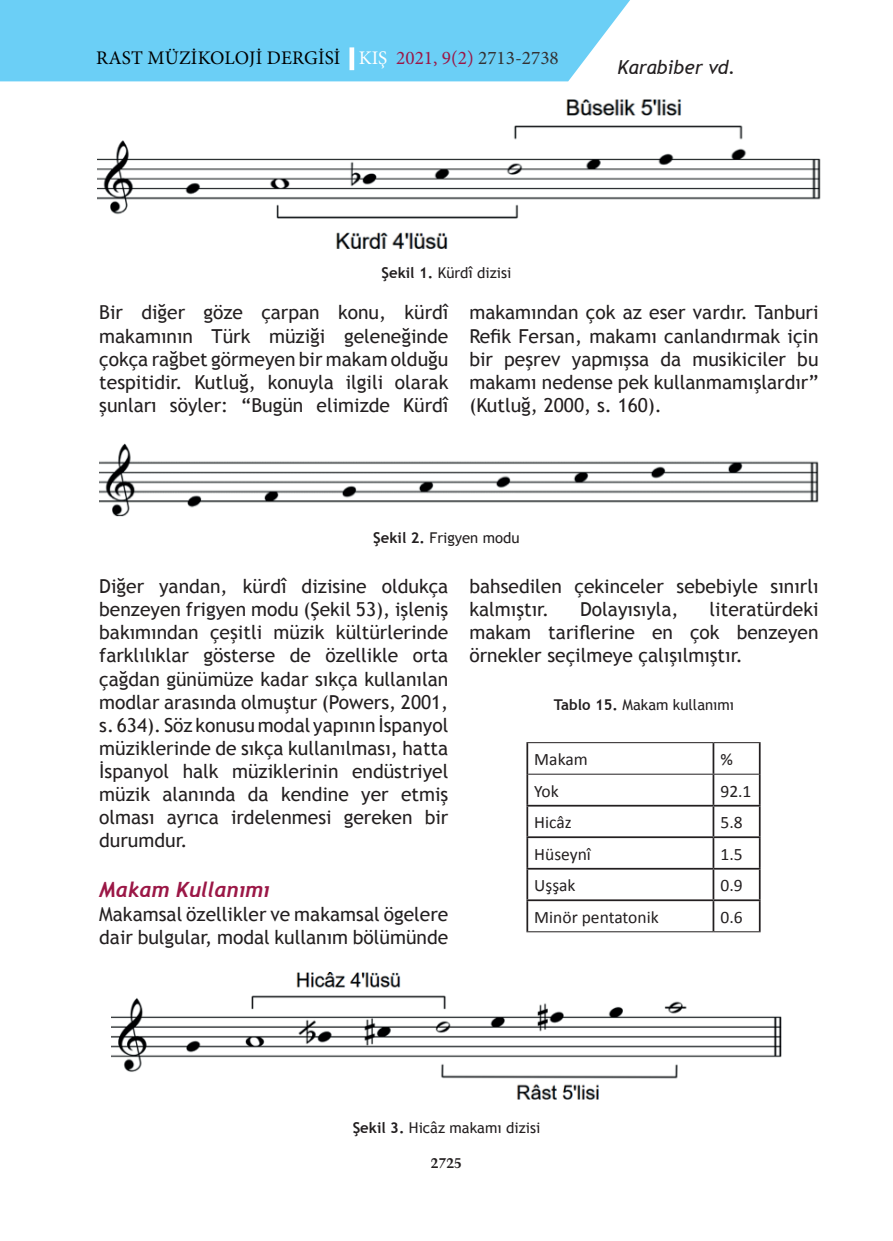
<style>
.page{position:relative;width:893px;height:1241px;background:#fff}
.page>*{position:absolute;margin:0;border:0;box-sizing:border-box;transform-origin:0 0}
.t1{font:italic 700 21px "Trebuchet";color:#9b1746}
.t2{font:19.25px/23.1px "Trebuchet MS";color:#231f20;text-align:justify}
.t3{font:19.25px "Minion Pro";color:#000}
.t4{font:italic 19.25px "Trebuchet MS";color:#231f20}
.t5{font:17.5px "Calibri";color:#231f20}
.t6{font:14.88px "Trebuchet MS";color:#231f20}
.t7{font:700 14px "Trump Mediaeval";color:#231f20}
.s1{color:#fff}
.s2{color:#9b1746}
.s3{color:#333233}
.s4{font-weight:700}
</style>
<div class="page">
<div style="left:0;top:0;width:630px;height:81px;background:#6bcff6"></div>
<div style="left:349px;top:47px;width:5px;height:23px;border:4px solid #fff"></div>
<img style="left:97px;top:99px;width:724px;height:149px">
<img style="left:99px;top:443px;width:720px;height:73px">
<hr style="left:526px;top:743px;width:2px;height:31px;background:#231f20">
<hr style="left:713px;top:743px;width:1px;height:30px;background:#231f20">
<hr style="left:759px;top:743px;width:2px;height:31px;background:#231f20">
<hr style="left:526px;top:774px;width:2px;height:30px;background:#231f20">
<hr style="left:713px;top:774px;width:1px;height:30px;background:#231f20">
<hr style="left:759px;top:774px;width:2px;height:30px;background:#231f20">
<hr style="left:526px;top:804px;width:187px;height:2px;background:#231f20">
<hr style="left:526px;top:806px;width:2px;height:30px;background:#231f20">
<hr style="left:713px;top:804px;width:48px;height:2px;background:#231f20">
<hr style="left:713px;top:806px;width:1px;height:30px;background:#231f20">
<hr style="left:759px;top:806px;width:2px;height:30px;background:#231f20">
<hr style="left:526px;top:836px;width:187px;height:2px;background:#231f20">
<hr style="left:526px;top:838px;width:2px;height:29px;background:#231f20">
<hr style="left:713px;top:836px;width:48px;height:2px;background:#231f20">
<svg style="left:713px;top:838px;width:1px;height:29px"></svg>
<hr style="left:759px;top:838px;width:2px;height:29px;background:#231f20">
<hr style="left:526px;top:867px;width:187px;height:2px;background:#231f20">
<hr style="left:526px;top:869px;width:2px;height:30px;background:#231f20">
<hr style="left:713px;top:867px;width:48px;height:2px;background:#231f20">
<hr style="left:713px;top:869px;width:1px;height:30px;background:#231f20">
<hr style="left:759px;top:869px;width:2px;height:30px;background:#231f20">
<hr style="left:526px;top:899px;width:187px;height:2px;background:#231f20">
<hr style="left:526px;top:901px;width:2px;height:30px;background:#231f20">
<hr style="left:713px;top:899px;width:48px;height:2px;background:#231f20">
<hr style="left:713px;top:901px;width:1px;height:30px;background:#231f20">
<hr style="left:759px;top:901px;width:2px;height:30px;background:#231f20">
<hr style="left:526px;top:742px;width:187px;height:1px;background:#231f20">
<hr style="left:713px;top:742px;width:48px;height:1px;background:#231f20">
<hr style="left:528px;top:773px;width:185px;height:1px;background:#231f20">
<hr style="left:713px;top:773px;width:46px;height:1px;background:#231f20">
<hr style="left:526px;top:931px;width:187px;height:1px;background:#231f20">
<hr style="left:713px;top:931px;width:48px;height:1px;background:#231f20">
<img style="left:112px;top:972px;width:669px;height:127px">
<p class="t3" style="left:96px;top:45px;width:464px">Rast MÜZİKOLOJİ DERGİSİ <span class="s1">| KIŞ</span> <span class="s2">2021, 9(2)</span> <span class="s3">2713-2738</span></p>
<p class="t4" style="left:618px;top:56px;width:120px">Karabiber vd.</p>
<p class="t6" style="left:382px;top:264px;width:131px"><span class="s4">Şekil 1.</span> Kürdî dizisi</p>
<p class="t2" style="left:99px;top:301px;width:351px">Bir diğer göze çarpan konu, kürdî makamının Türk müziği geleneğinde çokça rağbet görmeyen bir makam olduğu tespitidir. Kutluğ, konuyla ilgili olarak şunları söyler: “Bugün elimizde Kürdî</p>
<p class="t2" style="left:469px;top:301px;width:351px">makamından çok az eser vardır. Tanburi Refik Fersan, makamı canlandırmak için bir peşrev yapmışsa da musikiciler bu makamı nedense pek kullanmamışlardır” (Kutluğ, 2000, s. 160).</p>
<p class="t6" style="left:373px;top:528px;width:148px"><span class="s4">Şekil 2.</span> Frigyen modu</p>
<p class="t2" style="left:99px;top:575px;width:351px">Diğer yandan, kürdî dizisine oldukça benzeyen frigyen modu (Şekil 53), işleniş bakımından çeşitli müzik kültürlerinde farklılıklar gösterse de özellikle orta çağdan günümüze kadar sıkça kullanılan modlar arasında olmuştur (Powers, 2001, s. 634). Söz konusu modal yapının İspanyol müziklerinde de sıkça kullanılması, hatta İspanyol halk müziklerinin endüstriyel müzik alanında da kendine yer etmiş olması ayrıca irdelenmesi gereken bir durumdur.</p>
<p class="t1" style="left:99px;top:877px;width:172px">Makam Kullanımı</p>
<p class="t2" style="left:99px;top:902px;width:351px">Makamsal özellikler ve makamsal ögelere dair bulgular, modal kullanım bölümünde</p>
<p class="t2" style="left:469px;top:575px;width:351px">bahsedilen çekinceler sebebiyle sınırlı kalmıştır.</p>
<p class="t2" style="left:469px;top:598px;width:351px;text-indent:240px">literatürdeki makam tariflerine en çok benzeyen örnekler seçilmeye çalışılmıştır.</p>
<p class="t6" style="left:554px;top:696px;width:182px"><span class="s4">Tablo 15.</span> Makam kullanımı</p>
<p class="t2" style="left:580px;top:598px;width:100px">Dolayısıyla,</p>
<p class="t5" style="left:534px;top:748px;width:55px">Makam</p>
<p class="t5" style="left:720px;top:748px;width:14px">%</p>
<p class="t5" style="left:534px;top:779px;width:26px">Yok</p>
<p class="t5" style="left:720px;top:779px;width:33px">92.1</p>
<p class="t5" style="left:534px;top:811px;width:39px">Hicâz</p>
<p class="t5" style="left:720px;top:811px;width:24px">5.8</p>
<p class="t5" style="left:534px;top:842px;width:58px">Hüseynî</p>
<p class="t5" style="left:720px;top:842px;width:24px">1.5</p>
<p class="t5" style="left:534px;top:874px;width:43px">Uşşak</p>
<p class="t5" style="left:720px;top:874px;width:24px">0.9</p>
<p class="t5" style="left:534px;top:905px;width:126px">Minör pentatonik</p>
<p class="t5" style="left:720px;top:905px;width:24px">0.6</p>
<p class="t6" style="left:353px;top:1118px;width:189px"><span class="s4">Şekil 3.</span> Hicâz makamı dizisi</p>
<p class="t7" style="left:431px;top:1153px;width:33px">2725</p>
</div>
